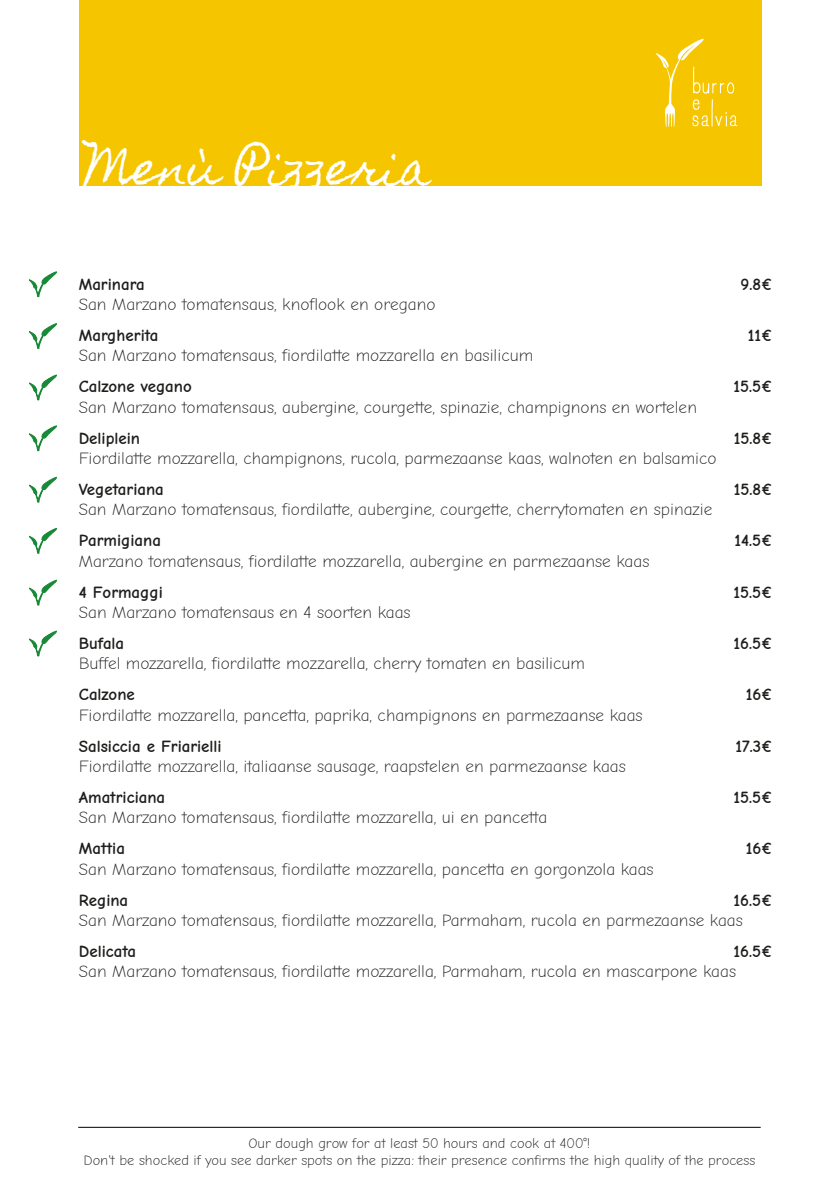
<style>
.page{position:relative;width:840px;height:1191px;background:#fff}
.page>*{position:absolute;margin:0;border:0;box-sizing:border-box;transform-origin:0 0}
.t1{font:45.6px "Homemade Apple";color:#fff}
.t2{font:300 17px "Comic Neue";color:#1d1d1b}
.t3{font:700 17px "Comic Neue";color:#1d1d1b}
.t4{font:300 14px/17px "Comic Neue";color:#1d1d1b;text-align:center}
</style>
<div class="page">
<div style="left:79px;top:0;width:681px;height:185px;background:#f5c500"></div>
<svg style="left:655px;top:38px;width:82px;height:89px"></svg>
<svg style="left:29px;top:271px;width:28px;height:27px"></svg>
<svg style="left:29px;top:323px;width:28px;height:26px"></svg>
<svg style="left:29px;top:374px;width:28px;height:27px"></svg>
<svg style="left:29px;top:425px;width:28px;height:27px"></svg>
<svg style="left:29px;top:476px;width:28px;height:27px"></svg>
<svg style="left:29px;top:528px;width:28px;height:26px"></svg>
<svg style="left:29px;top:579px;width:28px;height:27px"></svg>
<svg style="left:29px;top:630px;width:28px;height:27px"></svg>
<hr style="left:78px;top:1127px;width:682px;height:1px;background:#000">
<h1 class="t1" style="left:85px;top:141px;width:347px">Menù Pizzeria</h1>
<p class="t3" style="left:79px;top:274px;width:67px">Marinara</p>
<p class="t2" style="left:79px;top:294px;width:358px">San Marzano tomatensaus, knoflook en oregano</p>
<p class="t3" style="left:79px;top:325px;width:81px">Margherita</p>
<p class="t2" style="left:79px;top:345px;width:456px">San Marzano tomatensaus, fiordilatte mozzarella en basilicum</p>
<p class="t3" style="left:79px;top:376px;width:114px">Calzone vegano</p>
<p class="t2" style="left:79px;top:397px;width:619px">San Marzano tomatensaus, aubergine, courgette, spinazie, champignons en wortelen</p>
<p class="t3" style="left:79px;top:428px;width:63px">Deliplein</p>
<p class="t2" style="left:79px;top:448px;width:639px">Fiordilatte mozzarella, champignons, rucola, parmezaanse kaas, walnoten en balsamico</p>
<p class="t3" style="left:79px;top:479px;width:87px">Vegetariana</p>
<p class="t2" style="left:79px;top:499px;width:635px">San Marzano tomatensaus, fiordilatte, aubergine, courgette, cherrytomaten en spinazie</p>
<p class="t3" style="left:79px;top:530px;width:84px">Parmigiana</p>
<p class="t2" style="left:79px;top:551px;width:572px">Marzano tomatensaus, fiordilatte mozzarella, aubergine en parmezaanse kaas</p>
<p class="t3" style="left:79px;top:582px;width:86px">4 Formaggi</p>
<p class="t2" style="left:79px;top:602px;width:333px">San Marzano tomatensaus en 4 soorten kaas</p>
<p class="t3" style="left:79px;top:633px;width:47px">Bufala</p>
<p class="t2" style="left:79px;top:653px;width:507px">Buffel mozzarella, fiordilatte mozzarella, cherry tomaten en basilicum</p>
<p class="t3" style="left:79px;top:684px;width:57px">Calzone</p>
<p class="t2" style="left:79px;top:704px;width:565px">Fiordilatte mozzarella, pancetta, paprika, champignons en parmezaanse kaas</p>
<p class="t3" style="left:79px;top:735px;width:144px">Salsiccia e Friarielli</p>
<p class="t2" style="left:79px;top:756px;width:548px">Fiordilatte mozzarella, italiaanse sausage, raapstelen en parmezaanse kaas</p>
<p class="t3" style="left:79px;top:787px;width:88px">Amatriciana</p>
<p class="t2" style="left:79px;top:807px;width:469px">San Marzano tomatensaus, fiordilatte mozzarella, ui en pancetta</p>
<p class="t3" style="left:79px;top:838px;width:48px">Mattia</p>
<p class="t2" style="left:79px;top:858px;width:576px">San Marzano tomatensaus, fiordilatte mozzarella, pancetta en gorgonzola kaas</p>
<p class="t3" style="left:79px;top:889px;width:51px">Regina</p>
<p class="t2" style="left:79px;top:910px;width:665px">San Marzano tomatensaus, fiordilatte mozzarella, Parmaham, rucola en parmezaanse kaas</p>
<p class="t3" style="left:79px;top:941px;width:59px">Delicata</p>
<p class="t2" style="left:79px;top:961px;width:658px">San Marzano tomatensaus, fiordilatte mozzarella, Parmaham, rucola en mascarpone kaas</p>
<p class="t3" style="left:740px;top:274px;width:34px">9.8€</p>
<p class="t3" style="left:747px;top:325px;width:26px">11€</p>
<p class="t3" style="left:733px;top:376px;width:41px">15.5€</p>
<p class="t3" style="left:733px;top:428px;width:41px">15.8€</p>
<p class="t3" style="left:733px;top:479px;width:41px">15.8€</p>
<p class="t3" style="left:734px;top:530px;width:40px">14.5€</p>
<p class="t3" style="left:733px;top:582px;width:41px">15.5€</p>
<p class="t3" style="left:733px;top:633px;width:41px">16.5€</p>
<p class="t3" style="left:745px;top:684px;width:29px">16€</p>
<p class="t3" style="left:735px;top:735px;width:39px">17.3€</p>
<p class="t3" style="left:733px;top:787px;width:41px">15.5€</p>
<p class="t3" style="left:745px;top:838px;width:29px">16€</p>
<p class="t3" style="left:733px;top:889px;width:41px">16.5€</p>
<p class="t3" style="left:733px;top:941px;width:41px">16.5€</p>
<p class="t4" style="left:83px;top:1134px;width:673px">Our dough grow for at least 50 hours and cook at 400°!<br>Don't be shocked if you see darker spots on the pizza: their presence confirms the high quality of the process</p>
</div>
